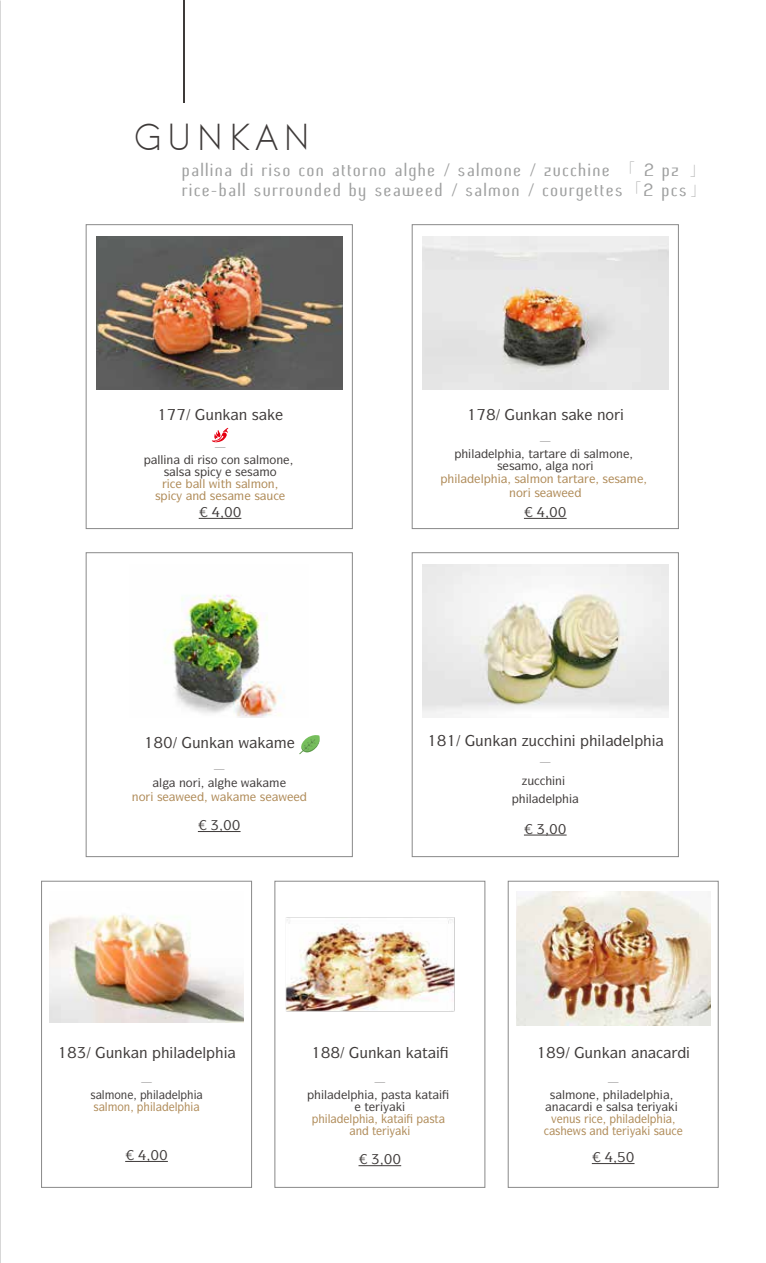
<style>
.page{position:relative;width:766px;height:1263px;background:#fff}
.page>*{position:absolute;margin:0;border:0;box-sizing:border-box;transform-origin:0 0}
.t1{font:100 37.5px "phantom";letter-spacing:.12em;color:#3e3a39}
.t2{font:18px/20.1px "Butter unsalted";letter-spacing:.075em;color:#9fa0a0}
.t3{font:500 15px "ITC Symbol Std";color:#3e3a39}
.t4{font:500 12px "ITC Symbol Std";color:#3e3a39}
.t5{font:500 12px "ITC Symbol Std";color:#ae8955}
.t6{font:500 12px "ITC Symbol Std";color:#ae8955;scale:.94 1}
.t7{font:300 12px "Adobe Song Std";color:#3e3a39}
.t8{font:500 12px "ITC Symbol Std";color:#3e3a39;scale:.94 1}
.s1{font-family:"Adobe Song Std";font-weight:300}
</style>
<div class="page">
<div style="left:412px;top:224px;width:266px;height:305px;background:#fff;border:1px solid #898989"></div>
<img style="left:422px;top:236px;width:246px;height:153px">
<hr style="left:523px;top:518px;width:43px;height:1px;background:#3e3a39">
<hr style="left:183px;top:0;width:1px;height:102px;background:#3e3a39">
<div style="left:86px;top:224px;width:266px;height:305px;background:#fff;border:1px solid #898989"></div>
<img style="left:96px;top:236px;width:246px;height:153px">
<svg style="left:212px;top:428px;width:16px;height:15px"></svg>
<div style="left:86px;top:552px;width:266px;height:305px;background:#fff;border:1px solid #898989"></div>
<img style="left:164px;top:594px;width:121px;height:123px">
<div style="left:412px;top:552px;width:266px;height:305px;background:#fff;border:1px solid #898989"></div>
<img style="left:422px;top:564px;width:246px;height:153px">
<hr style="left:523px;top:835px;width:43px;height:1px;background:#3e3a39">
<div style="left:41px;top:881px;width:211px;height:306px;background:#fff;border:1px solid #898989"></div>
<hr style="left:125px;top:1161px;width:43px;height:1px;background:#3e3a39">
<img style="left:49px;top:914px;width:195px;height:109px">
<div style="left:274px;top:881px;width:211px;height:306px;background:#fff;border:1px solid #898989"></div>
<hr style="left:358px;top:1165px;width:43px;height:1px;background:#3e3a39">
<img style="left:285px;top:917px;width:170px;height:95px">
<div style="left:508px;top:881px;width:210px;height:306px;background:#fff;border:1px solid #898989"></div>
<img style="left:516px;top:891px;width:194px;height:135px">
<svg style="left:299px;top:735px;width:21px;height:19px"></svg>
<svg style="left:524px;top:517px;width:41px;height:2px"></svg>
<svg style="left:198px;top:517px;width:44px;height:2px"></svg>
<svg style="left:198px;top:831px;width:42px;height:1px"></svg>
<svg style="left:524px;top:834px;width:41px;height:2px"></svg>
<svg style="left:126px;top:1160px;width:41px;height:1px"></svg>
<svg style="left:359px;top:1165px;width:41px;height:1px"></svg>
<svg style="left:591px;top:1163px;width:44px;height:1px"></svg>
<h1 class="t1" style="left:134px;top:115px;width:178px">GUNKAN</h1>
<p class="t2" style="left:183px;top:160px;width:525px">pallina di riso con attorno alghe / salmone / zucchine <span class="s1">「</span> 2 pz <span class="s1">」</span>rice-ball surrounded by seaweed / salmon / courgettes<span class="s1">「</span>2 pcs<span class="s1">」</span></p>
<p class="t3" style="left:205px;top:405px;width:55px">◆■ ■ ▲</p>
<p class="t7" style="left:214px;top:441px;width:13px">―</p>
<p class="t4" style="left:157px;top:452px;width:18px">●●■</p>
<p class="t4" style="left:205px;top:452px;width:79px">▲□ □■ ▲ ● □■</p>
<p class="t4" style="left:164px;top:464px;width:38px">▲ ●▲ ▲</p>
<p class="t5" style="left:221px;top:476px;width:56px">▼ ▲● □■</p>
<p class="t5" style="left:192px;top:488px;width:36px">■ ▲ ▲</p>
<p class="t3" style="left:192px;top:733px;width:44px">◆■ ■</p>
<p class="t7" style="left:213px;top:763px;width:13px">―</p>
<p class="t4" style="left:159px;top:775px;width:35px">● ■□</p>
<p class="t4" style="left:214px;top:775px;width:5px">●</p>
<p class="t5" style="left:132px;top:789px;width:32px">■□ ▲</p>
<p class="t3" style="left:515px;top:405px;width:55px">◆■ ■ ▲</p>
<p class="t7" style="left:539px;top:435px;width:13px">―</p>
<p class="t4" style="left:583px;top:446px;width:41px">▲● □■</p>
<p class="t5" style="left:514px;top:471px;width:65px">▲● □■ ▼ ▼</p>
<p class="t5" style="left:509px;top:485px;width:32px">■□ ▲</p>
<p class="t3" style="left:475px;top:731px;width:63px">◆■ ■ ◆</p>
<p class="t3" style="left:630px;top:731px;width:5px">●</p>
<p class="t7" style="left:539px;top:756px;width:13px">―</p>
<p class="t3" style="left:77px;top:1043px;width:72px">✓ ◆■■</p>
<p class="t8" style="left:90px;top:1086px;width:41px">▲● □■</p>
<p class="t6" style="left:93px;top:1098px;width:41px">▲● □■</p>
<p class="t3" style="left:359px;top:1043px;width:44px">◆■ ■</p>
<p class="t3" style="left:584px;top:1043px;width:65px">◆■ ■ ■</p>
<p class="t4" style="left:549px;top:1086px;width:41px">▲● □■</p>
<p class="t4" style="left:551px;top:1098px;width:8px">■</p>
<p class="t4" style="left:606px;top:1098px;width:37px">▲ ●▲ ▼</p>
<p class="t6" style="left:551px;top:1110px;width:33px">❖ ■◆▲</p>
<p class="t6" style="left:555px;top:1122px;width:66px">▲ ▲ ■ ▼</p>
</div>
